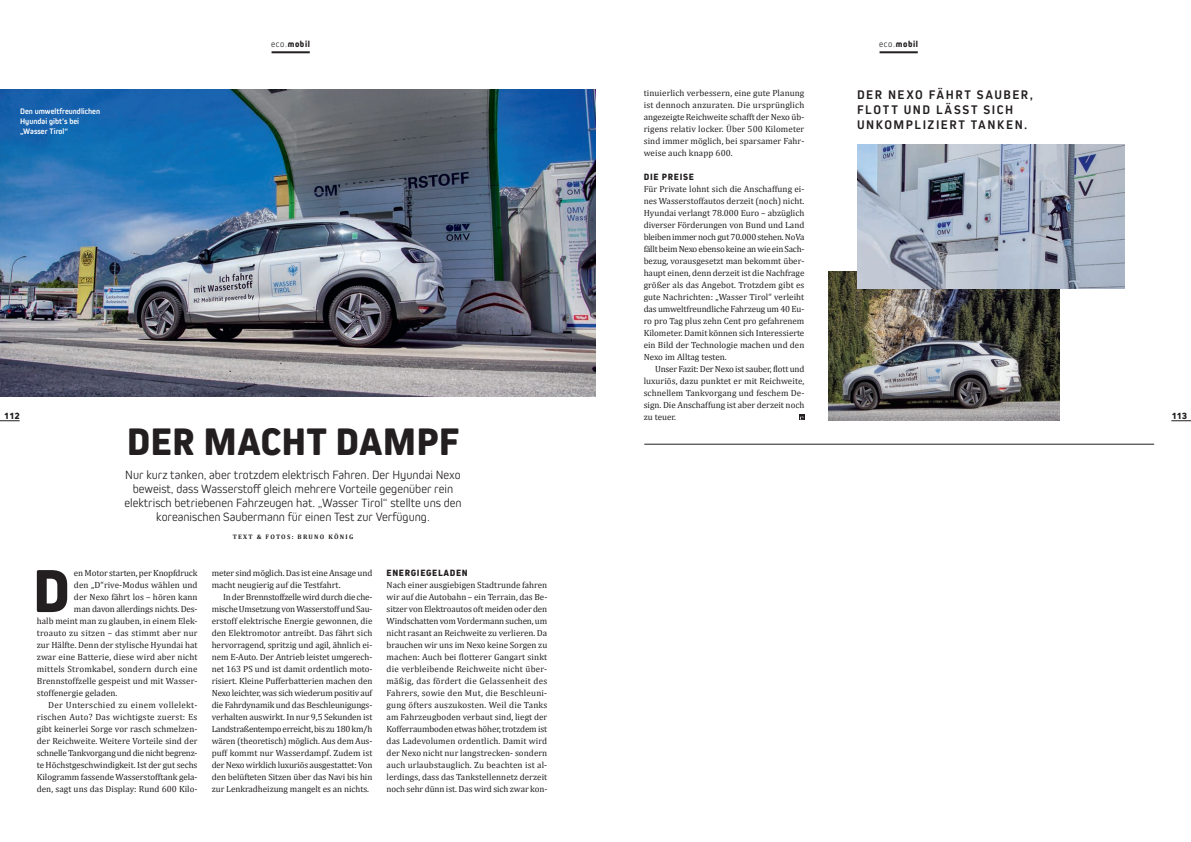
<style>
.page{position:relative;width:1191px;height:842px;background:#fff}
.page>*{position:absolute;margin:0;border:0;box-sizing:border-box;transform-origin:0 0}
.t1{font:800 63.2px "Kiro";color:#231f20}
.t2{font:800 40px "Kiro";color:#231f20}
.t3{font:700 13px/15px "Kiro";letter-spacing:.115em;color:#231f20}
.t4{font:300 12.5px/14px "Kiro";color:#231f20;text-align:center}
.t5{font:800 10px "Kiro";color:#231f20}
.t6{font:800 9.5px "Kiro";letter-spacing:.07em;color:#231f20}
.t7{font:9px/12px "Cambria";letter-spacing:.005em;color:#231f20;text-align:justify}
.t8{font:9px/12px "Cambria";letter-spacing:-.015em;color:#231f20}
.t9{font:9px "Cambria";letter-spacing:.025em;color:#231f20}
.t10{font:9px "Cambria";letter-spacing:-.025em;color:#231f20}
.t11{font:9px "Cambria";letter-spacing:.03em;color:#231f20}
.t12{font:800 9px "Kiro";letter-spacing:.07em;color:#231f20}
.t13{font:700 8.3px/10px "Kiro";color:#fff}
.t14{font:700 6.5px "Cambria";letter-spacing:.2em;color:#231f20}
.s1{font-weight:300}
</style>
<div class="page">
<hr style="left:879px;top:51px;width:38px;height:2px;background:#231f20">
<hr style="left:271px;top:51px;width:39px;height:2px;background:#231f20">
<svg style="left:1171px;top:421px;width:20px;height:1px"></svg>
<svg style="left:0;top:421px;width:20px;height:1px"></svg>
<img style="left:828px;top:272px;width:231px;height:148px">
<hr style="left:644px;top:444px;width:510px;height:1px;background:#231f20">
<img style="left:0;top:89px;width:595px;height:308px">
<img style="left:857px;top:144px;width:267px;height:144px">
<svg style="left:799px;top:415px;width:5px;height:5px"></svg>
<p class="t12" style="left:271px;top:39px;width:40px"><span class="s1">eco.</span>mobil</p>
<p class="t12" style="left:879px;top:39px;width:40px"><span class="s1">eco.</span>mobil</p>
<h3 class="t3" style="left:857px;top:87px;width:178px">DER NEXO FÄHRT SAUBER,<br>FLOTT UND LÄSST SICH<br>UNKOMPLIZIERT TANKEN.</h3>
<p class="t7" style="left:643px;top:87px;width:162px">tinuierlich verbessern, eine gute Planung ist dennoch anzuraten. Die ursprünglich angezeigte Reichweite schafft der Nexo üb&shy;rigens relativ locker. Über 500 Kilometer sind immer möglich, bei sparsamer Fahr&shy;weise auch knapp 600.</p>
<p class="t6" style="left:643px;top:171px;width:52px">DIE PREISE</p>
<p class="t7" style="left:643px;top:183px;width:162px">Für Private lohnt sich die Anschaffung ei&shy;nes Wasserstoffautos derzeit (noch) nicht.<br>Hyundai verlangt 78.000 Euro – abzüglich diverser Förderungen von Bund und Land bleiben immer noch gut 70.000 stehen. NoVa fällt beim Nexo ebenso keine an wie ein Sach&shy;bezug, vorausgesetzt man bekommt über&shy;haupt einen, denn derzeit ist die Nachfrage größer als das Angebot. Trotzdem gibt es gute Nachrichten: „Wasser Tirol“ verleiht das umweltfreundliche Fahrzeug um 40 Eu&shy;ro pro Tag plus zehn Cent pro gefahrenem Kilometer. Damit können sich Interessierte ein Bild der Technologie machen und den Nexo im Alltag testen.</p>
<p class="t7" style="left:643px;top:363px;width:162px;text-indent:11px">Unser Fazit: Der Nexo ist sauber, flott und luxuriös, dazu punktet er mit Reichweite, schnellem Tankvorgang und feschem De&shy;sign. Die Anschaffung ist aber derzeit noch zu teuer.</p>
<p class="t13" style="left:20px;top:107px;width:82px">Den umweltfreundlichen<br>Hyundai gibt’s bei „Wasser Tirol“</p>
<p class="t5" style="left:4px;top:409px;width:17px">112</p>
<p class="t5" style="left:1171px;top:409px;width:17px">113</p>
<h2 class="t2" style="left:127px;top:418px;width:334px">DER MACHT DAMPF</h2>
<p class="t4" style="left:124px;top:468px;width:339px">Nur kurz tanken, aber trotzdem elektrisch Fahren. Der Hyundai Nexo beweist, dass Wasserstoff gleich mehrere Vorteile gegenüber rein elektrisch betriebenen Fahrzeugen hat. „Wasser Tirol“ stellte uns den koreanischen Saubermann für einen Test zur Verfügung.</p>
<p class="t14" style="left:233px;top:532px;width:122px">TEXT &amp; FOTOS: BRUNO KÖNIG</p>
<h1 class="t1" style="left:33px;top:554px;width:39px">D</h1>
<p class="t8" style="left:74px;top:567px;width:125px">en Motor starten, per Knopfdruck</p>
<p class="t7" style="left:74px;top:579px;width:125px">den „D“rive-Modus wählen und</p>
<p class="t7" style="left:74px;top:591px;width:125px">der Nexo fährt los – hören kann</p>
<p class="t8" style="left:74px;top:603px;width:125px">man davon allerdings nichts. Des-</p>
<p class="t7" style="left:37px;top:615px;width:162px">halb meint man zu glauben, in einem Elek-</p>
<p class="t9" style="left:37px;top:628px;width:162px">troauto zu sitzen – das stimmt aber nur</p>
<p class="t7" style="left:37px;top:639px;width:162px">zur Hälfte. Denn der stylische Hyundai hat</p>
<p class="t7" style="left:37px;top:651px;width:162px">zwar eine Batterie, diese wird aber nicht</p>
<p class="t9" style="left:37px;top:664px;width:162px">mittels Stromkabel, sondern durch eine</p>
<p class="t7" style="left:37px;top:675px;width:162px">Brennstoffzelle gespeist und mit Wasser-</p>
<p class="t7" style="left:37px;top:687px;width:82px">stoffenergie geladen.</p>
<p class="t11" style="left:48px;top:700px;width:151px">Der Unterschied zu einem vollelekt-</p>
<p class="t9" style="left:37px;top:712px;width:162px">rischen Auto? Das wichtigste zuerst: Es</p>
<p class="t7" style="left:37px;top:723px;width:162px">gibt keinerlei Sorge vor rasch schmelzen-</p>
<p class="t7" style="left:37px;top:735px;width:162px">der Reichweite. Weitere Vorteile sind der</p>
<p class="t10" style="left:37px;top:748px;width:162px">schnelle Tankvorgang und die nicht begrenz-</p>
<p class="t7" style="left:37px;top:759px;width:162px">te Höchstgeschwindigkeit. Ist der gut sechs</p>
<p class="t7" style="left:37px;top:771px;width:162px">Kilogramm fassende Wasserstofftank gela-</p>
<p class="t7" style="left:37px;top:783px;width:162px">den, sagt uns das Display: Rund 600 Kilo-</p>
<p class="t8" style="left:212px;top:567px;width:162px">meter sind möglich. Das ist eine Ansage und macht neugierig auf die Testfahrt.</p>
<p class="t7" style="left:212px;top:591px;width:162px;text-indent:11px">In der Brennstoffzelle wird durch die che&shy;mische Umsetzung von Wasserstoff und Sau&shy;erstoff elektrische Energie gewonnen, die den Elektromotor antreibt. Das fährt sich hervorragend, spritzig und agil, ähnlich ei&shy;nem E-Auto. Der Antrieb leistet umgerech&shy;net 163 PS und ist damit ordentlich moto&shy;risiert. Kleine Pufferbatterien machen den Nexo leichter, was sich wiederum positiv auf die Fahrdynamik und das Beschleunigungs&shy;verhalten auswirkt. In nur 9,5 Sekunden ist Landstraßentempo erreicht, bis zu 180 km/h wären (theoretisch) möglich. Aus dem Aus&shy;puff kommt nur Wasserdampf. Zudem ist der Nexo wirklich luxuriös ausgestattet: Von den belüfteten Sitzen über das Navi bis hin zur Lenkradheizung mangelt es an nichts.</p>
<p class="t6" style="left:386px;top:567px;width:83px">ENERGIEGELADEN</p>
<p class="t7" style="left:386px;top:579px;width:162px">Nach einer ausgiebigen Stadtrunde fahren wir auf die Autobahn – ein Terrain, das Be&shy;sitzer von Elektroautos oft meiden oder den Windschatten vom Vordermann suchen, um nicht rasant an Reichweite zu verlieren. Da brauchen wir uns im Nexo keine Sorgen zu machen: Auch bei flotterer Gangart sinkt die verbleibende Reichweite nicht über&shy;mäßig, das fördert die Gelassenheit des Fahrers, sowie den Mut, die Beschleuni&shy;gung öfters auszukosten. Weil die Tanks am Fahrzeugboden verbaut sind, liegt der Kofferraumboden etwas höher, trotzdem ist das Ladevolumen ordentlich. Damit wird der Nexo nicht nur langstrecken- sondern auch urlaubstauglich. Zu beachten ist al&shy;lerdings, dass das Tankstellennetz derzeit noch sehr dünn ist. Das wird sich zwar kon-</p>
</div>
